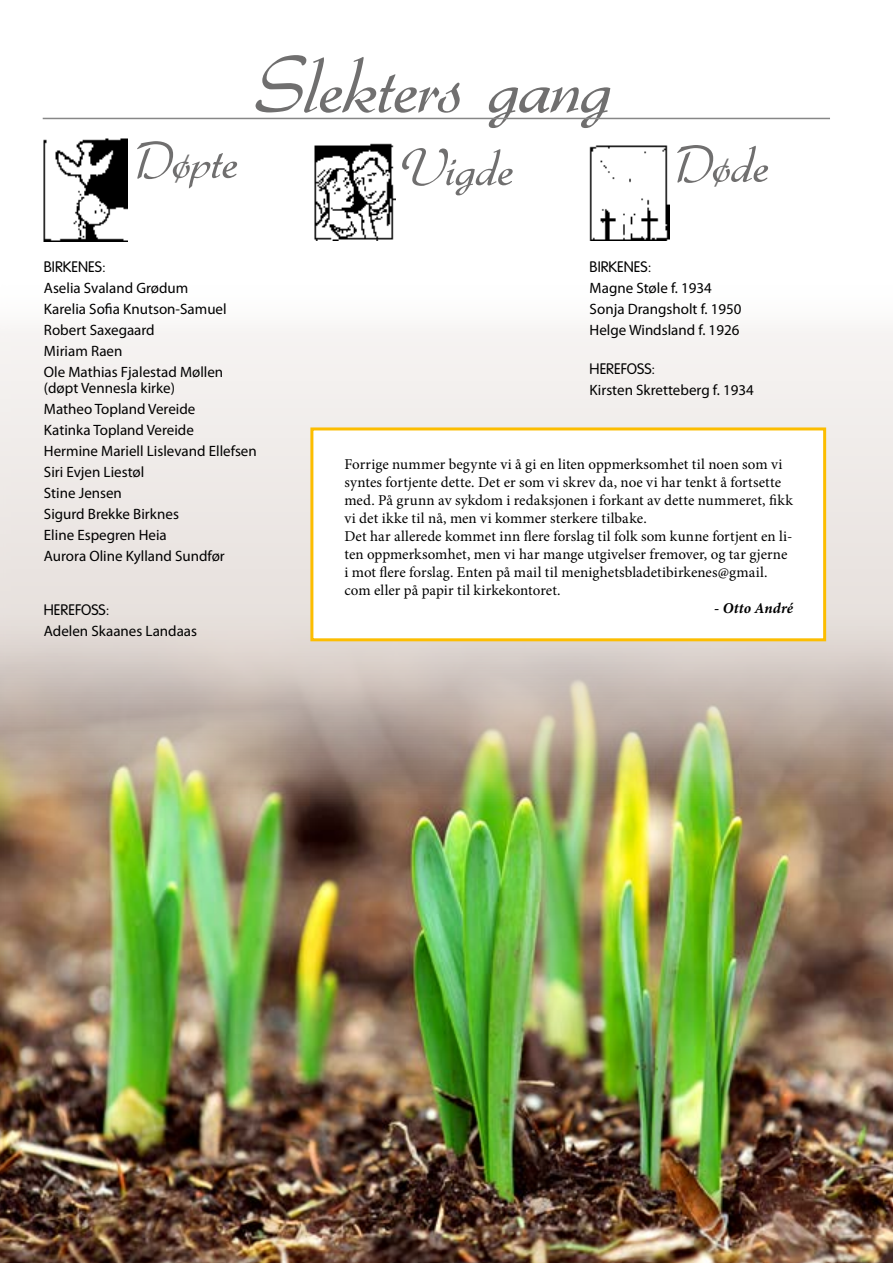
<style>
.page{position:relative;width:893px;height:1263px;background:#fff}
.page>*{position:absolute;margin:0;border:0;box-sizing:border-box;transform-origin:0 0}
.t1{font:82.5px "Gabrielle";letter-spacing:-.015em;color:#706f6f}
.t2{font:54px "Gabrielle";letter-spacing:-.01em;color:#706f6f}
.t3{font:15px/18px "Minion Pro";color:#000}
.t4{font:15px/21px "Myriad Pro";color:#000}
.t5{font:300 15px "VAG Rounded";color:#000}
.t6{font:italic 700 15px "Minion Pro";letter-spacing:.005em;color:#000}
</style>
<div class="page">
<svg style="left:0;top:328px;width:893px;height:286px;fill:#f1eeec"></svg>
<img style="left:0;top:614px;width:893px;height:649px">
<img style="left:43px;top:138px;width:85px;height:104px">
<img style="left:314px;top:143px;width:81px;height:97px">
<img style="left:589px;top:145px;width:81px;height:95px">
<hr style="left:43px;top:118px;width:787px;height:1px;background:#878787">
<div style="left:310px;top:427px;width:516px;height:214px;background:#fff;border:3px solid #fcbd00"></div>
<h1 class="t1" style="left:256px;top:38px;width:357px">Slekters gang</h1>
<h2 class="t2" style="left:134px;top:129px;width:106px">Dopte</h2>
<h2 class="t2" style="left:400px;top:136px;width:116px">Vigde</h2>
<h2 class="t2" style="left:674px;top:133px;width:97px">Dode</h2>
<p class="t5" style="left:44px;top:258px;width:63px">BIRKENES:</p>
<p class="t4" style="left:44px;top:277px;width:184px">Aselia Svaland Grødum<br>Karelia Sofia Knutson-Samuel<br>Robert Saxegaard<br>Miriam Raen<br>Ole Mathias Fjalestad Møllen</p>
<p class="t4" style="left:44px;top:378px;width:214px">(døpt Vennesla kirke)<br>Matheo Topland Vereide<br>Katinka Topland Vereide<br>Hermine Mariell Lislevand Ellefsen<br>Siri Evjen Liestøl<br>Stine Jensen<br>Sigurd Brekke Birknes<br>Eline Espegren Heia<br>Aurora Oline Kylland Sundfør</p>
<p class="t5" style="left:44px;top:601px;width:67px">HEREFOSS:</p>
<p class="t4" style="left:44px;top:621px;width:155px">Adelen Skaanes Landaas</p>
<p class="t5" style="left:590px;top:258px;width:63px">BIRKENES:</p>
<p class="t4" style="left:590px;top:277px;width:153px">Magne Støle f. 1934<br>Sonja Drangsholt f. 1950<br>Helge Windsland f. 1926</p>
<p class="t5" style="left:590px;top:360px;width:67px">HEREFOSS:</p>
<p class="t4" style="left:590px;top:379px;width:166px">Kirsten Skretteberg f. 1934</p>
<p class="t3" style="left:344px;top:455px;width:450px">Forrige nummer begynte vi å gi en liten oppmerksomhet til noen som vi syntes fortjente dette. Det er som vi skrev da, noe vi har tenkt å fortsette med. På grunn av sykdom i redaksjonen i forkant av dette nummeret, fikk vi det ikke til nå, men vi kommer sterkere tilbake.<br>Det har allerede kommet inn flere forslag til folk som kunne fortjent en li&shy;ten oppmerksomhet, men vi har mange utgivelser fremover, og tar gjerne i mot flere forslag. Enten på mail til menighetsbladetibirkenes@gmail. com eller på papir til kirkekontoret.</p>
<p class="t6" style="left:714px;top:597px;width:80px">- Otto André</p>
</div>
